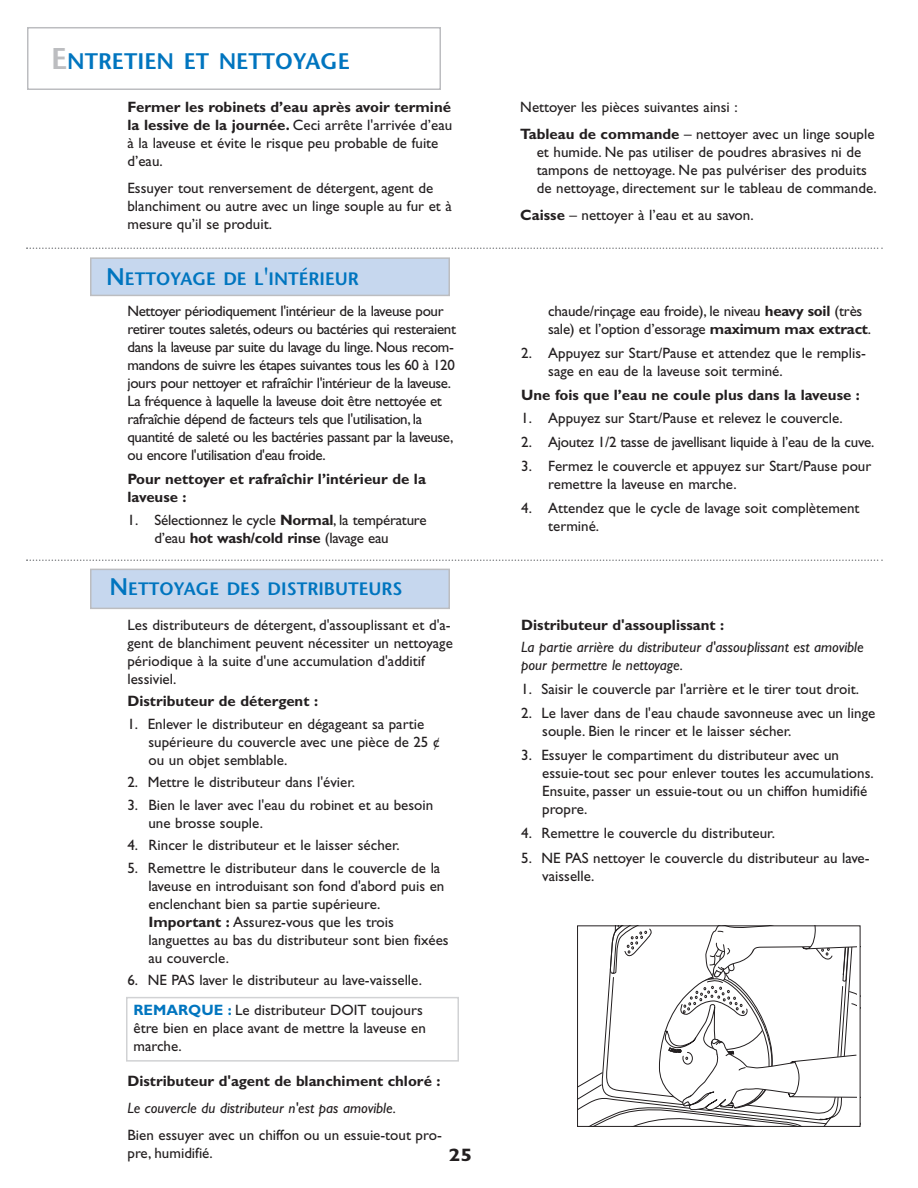
<style>
.page{position:relative;width:918px;height:1188px;background:#fff}
.page>*{position:absolute;margin:0;border:0;box-sizing:border-box;transform-origin:0 0}
.t1{font:600 22.5px "Stone Sans";color:#0075bf}
.t2{font:600 18px "Stone Sans";color:#0075bf}
.t3{font:700 18px "Gill Sans";color:#231f20;scale:1.2 1}
.t4{font:15px/18px "Gill Sans";color:#231f20}
.t5{font:15px/18px "Gill Sans";letter-spacing:-.025em;color:#231f20}
.t6{font:700 15px/18px "Gill Sans";color:#231f20}
.t7{font:italic 15px/18px "Gill Sans";color:#231f20}
.t8{font:15px "Gill Sans";letter-spacing:-.02em;color:#231f20}
.s1{font-size:30px;color:#bcbdc0}
.s2{font-weight:700}
.s3{font-size:24px}
.s4{font-weight:700;color:#0075bf}
</style>
<div class="page">
<div style="left:27px;top:27px;width:414px;height:63px;border:2px solid #bcbdc0"></div>
<div style="left:91px;top:569px;width:358px;height:39px;background:#c6d7ee"></div>
<div style="left:90px;top:569px;width:360px;height:40px;border:2px solid #bcbdc0"></div>
<div style="left:91px;top:258px;width:358px;height:37px;background:#c6d7ee"></div>
<div style="left:90px;top:257px;width:360px;height:39px;border:2px solid #bcbdc0"></div>
<svg style="left:579px;top:928px;width:278px;height:197px"></svg>
<div style="left:577px;top:926px;width:283px;height:201px;border:1px solid #231f20"></div>
<svg style="left:26px;top:560px;width:857px;height:1px"></svg>
<svg style="left:26px;top:248px;width:857px;height:1px"></svg>
<div style="left:126px;top:997px;width:333px;height:65px;border:2px solid #d1d2d4"></div>
<h1 class="t1" style="left:51px;top:52px;width:300px"><span class="s1">E</span>NTRETIEN ET NETTOYAGE</h1>
<p class="t4" style="left:127px;top:100px;width:326px"><span class="s2">Fermer les robinets d’eau après avoir terminé la lessive de la journée.</span> Ceci arrête l'arrivée d’eau à la laveuse et évite le risque peu probable de fuite d’eau.</p>
<p class="t4" style="left:127px;top:181px;width:326px">Essuyer tout renversement de détergent, agent de blanchiment ou autre avec un linge souple au fur et à mesure qu’il se produit.</p>
<p class="t2" style="left:106px;top:272px;width:254px"><span class="s3">N</span>ETTOYAGE DE L<span class="s3">'</span>INTÉRIEUR</p>
<p class="t5" style="left:128px;top:304px;width:330px">Nettoyer périodiquement l'intérieur de la laveuse pour retirer toutes saletés, odeurs ou bactéries qui resteraient dans la laveuse par suite du lavage du linge. Nous recom&shy;mandons de suivre les étapes suivantes tous les 60 à 120 jours pour nettoyer et rafraîchir l'intérieur de la laveuse.<br>La fréquence à laquelle la laveuse doit être nettoyée et rafraîchie dépend de facteurs tels que l'utilisation, la quantité de saleté ou les bactéries passant par la laveuse, ou encore l'utilisation d'eau froide.</p>
<p class="t6" style="left:128px;top:472px;width:300px">Pour nettoyer et rafraîchir l’intérieur de la laveuse :</p>
<p class="t4" style="left:155px;top:512px;width:274px;text-indent:-27px">1. Sélectionnez le cycle <span class="s2">Normal</span>, la température d’eau <span class="s2">hot wash/cold rinse</span> (lavage eau</p>
<p class="t2" style="left:110px;top:582px;width:295px"><span class="s3">N</span>ETTOYAGE DES DISTRIBUTEURS</p>
<p class="t4" style="left:127px;top:617px;width:327px">Les distributeurs de détergent, d'assouplissant et d'a&shy;gent de blanchiment peuvent nécessiter un nettoyage périodique à la suite d'une accumulation d'additif lessiviel.</p>
<p class="t6" style="left:128px;top:694px;width:192px">Distributeur de détergent :</p>
<p class="t4" style="left:148px;top:716px;width:293px;text-indent:-21px">1. Enlever le distributeur en dégageant sa partie supérieure du couvercle avec une pièce de 25 ¢ ou un objet semblable.</p>
<p class="t4" style="left:128px;top:775px;width:229px">2. Mettre le distributeur dans l'évier.</p>
<p class="t4" style="left:148px;top:797px;width:286px;text-indent:-21px">3. Bien le laver avec l'eau du robinet et au besoin une brosse souple.</p>
<p class="t4" style="left:128px;top:838px;width:274px">4. Rincer le distributeur et le laisser sécher.</p>
<p class="t4" style="left:148px;top:860px;width:302px;text-indent:-21px">5. Remettre le distributeur dans le couvercle de la laveuse en introduisant son fond d'abord puis en enclenchant bien sa partie supérieure.<br><span class="s2">Important :</span> Assurez-vous que les trois languettes au bas du distributeur sont bien fixées au couvercle.</p>
<p class="t4" style="left:127px;top:973px;width:296px">6. NE PAS laver le distributeur au lave-vaisselle.</p>
<p class="t4" style="left:134px;top:1002px;width:294px"><span class="s4">REMARQUE :</span> Le distributeur DOIT toujours être bien en place avant de mettre la laveuse en marche.</p>
<p class="t6" style="left:128px;top:1073px;width:315px">Distributeur d'agent de blanchiment chloré :</p>
<p class="t7" style="left:128px;top:1100px;width:270px">Le couvercle du distributeur n'est pas amovible.</p>
<p class="t4" style="left:128px;top:1127px;width:316px">Bien essuyer avec un chiffon ou un essuie-tout pro&shy;pre, humidifié.</p>
<p class="t3" style="left:449px;top:1148px;width:21px">25</p>
<p class="t4" style="left:520px;top:95px;width:356px;line-height:27px">Nettoyer les pièces suivantes ainsi :<br><span class="s2">Tableau de commande</span> – nettoyer avec un linge souple</p>
<p class="t4" style="left:537px;top:145px;width:342px">et humide. Ne pas utiliser de poudres abrasives ni de tampons de nettoyage. Ne pas pulvériser des produits de nettoyage, directement sur le tableau de commande.</p>
<p class="t4" style="left:520px;top:208px;width:235px"><span class="s2">Caisse</span> – nettoyer à l’eau et au savon.</p>
<p class="t4" style="left:548px;top:304px;width:324px">chaude/rinçage eau froide), le niveau <span class="s2">heavy soil</span> (très sale) et l’option d’essorage <span class="s2">maximum max extract</span>.</p>
<p class="t4" style="left:548px;top:346px;width:319px;text-indent:-27px">2. Appuyez sur Start/Pause et attendez que le remplis&shy;sage en eau de la laveuse soit terminé.</p>
<p class="t6" style="left:521px;top:388px;width:340px">Une fois que l’eau ne coule plus dans la laveuse :</p>
<p class="t4" style="left:521px;top:410px;width:323px">1. Appuyez sur Start/Pause et relevez le couvercle.</p>
<p class="t8" style="left:521px;top:437px;width:355px">2. Ajoutez 1/2 tasse de javellisant liquide à l’eau de la cuve.</p>
<p class="t4" style="left:548px;top:459px;width:325px;text-indent:-27px">3. Fermez le couvercle et appuyez sur Start/Pause pour remettre la laveuse en marche.</p>
<p class="t4" style="left:548px;top:501px;width:313px;text-indent:-27px">4. Attendez que le cycle de lavage soit complètement terminé.</p>
<p class="t6" style="left:521px;top:617px;width:205px">Distributeur d'assouplissant :</p>
<p class="t7" style="left:521px;top:640px;width:344px">La partie arrière du distributeur d'assouplissant est amovible pour permettre le nettoyage.</p>
<p class="t4" style="left:521px;top:682px;width:339px">1. Saisir le couvercle par l'arrière et le tirer tout droit.</p>
<p class="t4" style="left:542px;top:706px;width:335px;text-indent:-21px">2. Le laver dans de l'eau chaude savonneuse avec un linge souple. Bien le rincer et le laisser sécher.</p>
<p class="t4" style="left:542px;top:748px;width:333px;text-indent:-21px">3. Essuyer le compartiment du distributeur avec un essuie-tout sec pour enlever toutes les accumulations.<br>Ensuite, passer un essuie-tout ou un chiffon humidifié propre.</p>
<p class="t4" style="left:521px;top:826px;width:255px">4. Remettre le couvercle du distributeur.</p>
<p class="t4" style="left:542px;top:850px;width:329px;text-indent:-21px">5. NE PAS nettoyer le couvercle du distributeur au lave&shy;vaisselle.</p>
</div>
